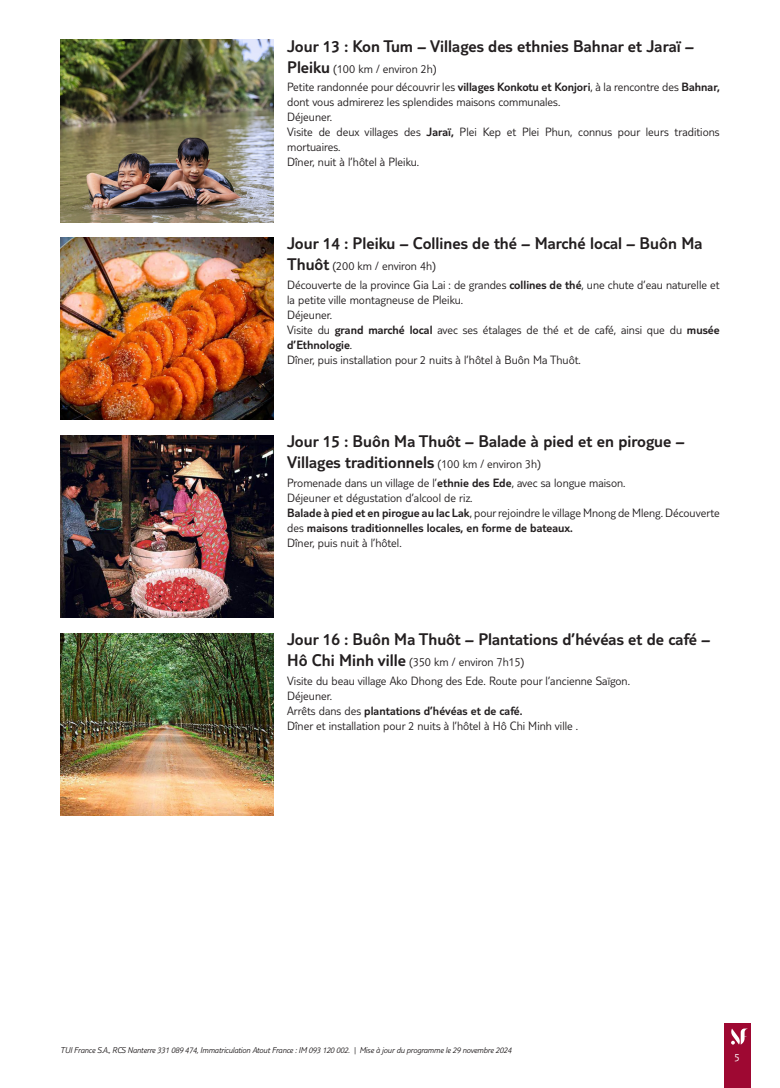
<style>
.page{position:relative;width:780px;height:1088px;background:#fff}
.page>*{position:absolute;margin:0;border:0;box-sizing:border-box;transform-origin:0 0}
.t1{font:300 17.5px/21px "TUI Type";color:#231f20}
.t2{font:300 12.5px/15px "TUI Type";color:#231f20}
.t3{font:300 11.25px "TUI Type";color:#fff}
.t4{font:italic 300 8.75px "TUI Type";letter-spacing:-.02em;color:#231f20}
.s1{font-size:17.5px}
.s2{font-style:inherit}
.s3{font-size:12.5px}
</style>
<div class="page">
<div style="left:724px;top:1023px;width:26px;height:65px;background:#9e0832"></div>
<svg style="left:731px;top:1028px;width:17px;height:16px"></svg>
<img style="left:60px;top:40px;width:213px;height:182px">
<img style="left:60px;top:238px;width:213px;height:182px">
<img style="left:60px;top:435px;width:213px;height:182px">
<img style="left:60px;top:633px;width:213px;height:182px">
<h1 class="t1" style="left:287px;top:35px;width:408px">Jour 13 : Kon Tum – Villages des ethnies Bahnar et Jaraï –</h1>
<p class="t2" style="left:287px;top:59px;width:434px;line-height:18.5px"><span class="s1">Pleiku</span> (100 km / environ 2h)<br>Petite randonnée pour découvrir les <span class="s2">villages Konkotu et Konjori</span>, à la rencontre des <span class="s2">Bahnar,</span></p>
<p class="t2" style="left:287px;top:94px;width:434px">dont vous admirerez les splendides maisons communales.<br>Déjeuner.<br>Visite de deux villages des <span class="s2">Jaraï,</span> Plei Kep et Plei Phun, connus pour leurs traditions mortuaires.<br>Dîner, nuit à l’hôtel à Pleiku.</p>
<h1 class="t1" style="left:287px;top:233px;width:417px">Jour 14 : Pleiku – Collines de thé – Marché local – Buôn Ma</h1>
<p class="t2" style="left:287px;top:257px;width:434px;line-height:18.5px"><span class="s1">Thuôt</span> (200 km / environ 4h)<br>Découverte de la province Gia Lai : de grandes <span class="s2">collines de thé</span>, une chute d’eau naturelle et</p>
<p class="t2" style="left:287px;top:292px;width:434px">la petite ville montagneuse de Pleiku.<br>Déjeuner.<br>Visite du <span class="s2">grand marché local</span> avec ses étalages de thé et de café, ainsi que du <span class="s2">musée d’Ethnologie</span>.<br>Dîner, puis installation pour 2 nuits à l’hôtel à Buôn Ma Thuôt.</p>
<h1 class="t1" style="left:287px;top:431px;width:399px">Jour 15 : Buôn Ma Thuôt – Balade à pied et en pirogue –<br>Villages traditionnels <span class="s3">(100 km / environ 3h)</span></h1>
<p class="t2" style="left:287px;top:475px;width:434px">Promenade dans un village de l’<span class="s2">ethnie des Ede</span>, avec sa longue maison.<br>Déjeuner et dégustation d’alcool de riz.<br><span class="s2">Balade à pied et en pirogue au lac Lak</span>, pour rejoindre le village Mnong de Mleng. Découverte des <span class="s2">maisons traditionnelles locales, en forme de bateaux.<br></span>Dîner, puis nuit à l’hôtel.</p>
<h1 class="t1" style="left:287px;top:628px;width:424px">Jour 16 : Buôn Ma Thuôt – Plantations d’hévéas et de café –</h1>
<p class="t2" style="left:287px;top:652px;width:344px;line-height:18.5px"><span class="s1">Hô Chi Minh ville</span> (350 km / environ 7h15)<br>Visite du beau village Ako Dhong des Ede. Route pour l’ancienne Saïgon.</p>
<p class="t2" style="left:287px;top:688px;width:292px">Déjeuner.<br>Arrêts dans des <span class="s2">plantations d’hévéas et de café.<br></span>Dîner et installation pour 2 nuits à l’hôtel à Hô Chi Minh ville .</p>
<p class="t4" style="left:60px;top:1045px;width:452px">TUI France S.A., RCS Nanterre 331 089 474, Immatriculation Atout France : IM 093 120 002. | Mise à jour du programme le 29 novembre 2024</p>
<p class="t3" style="left:734px;top:1050px;width:7px">5</p>
</div>
